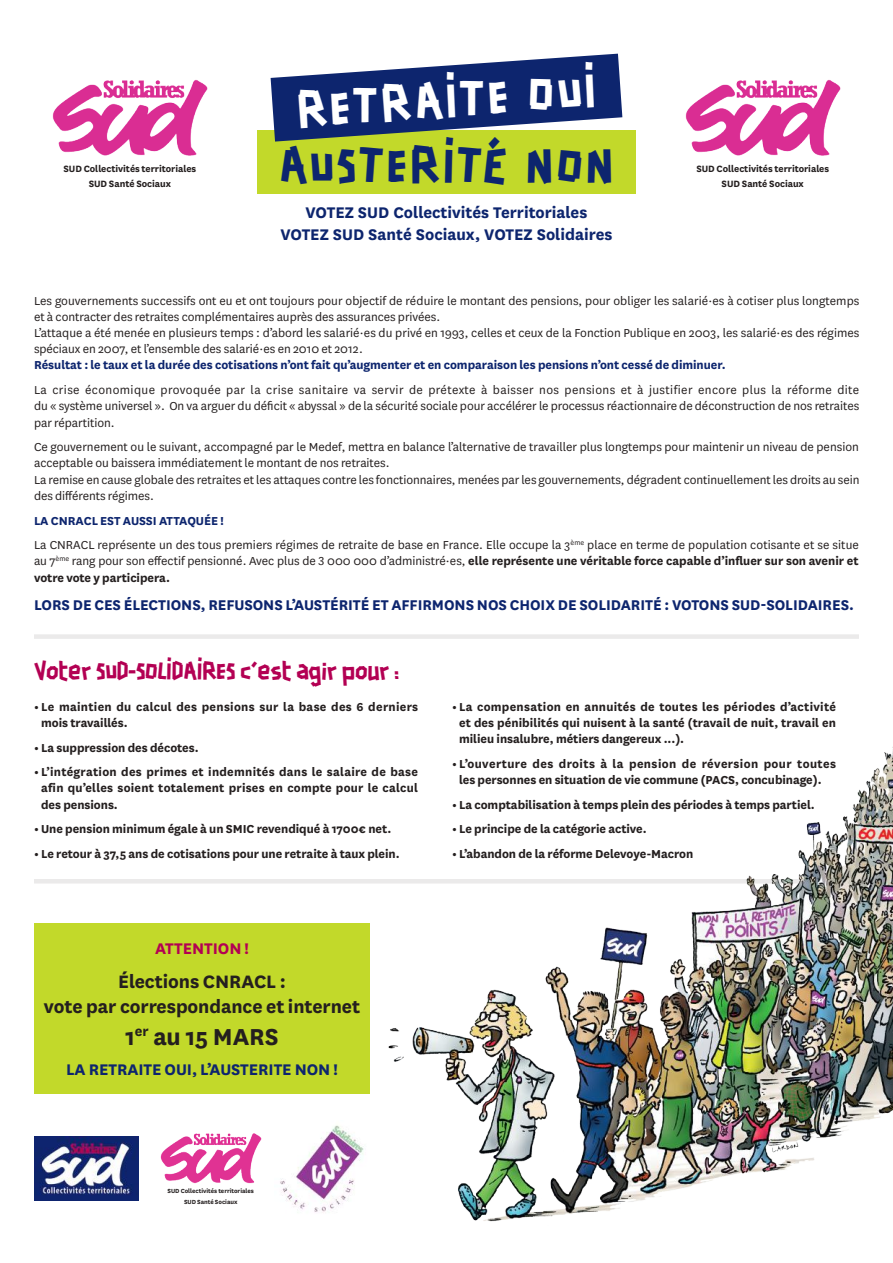
<style>
.page{position:relative;width:893px;height:1263px;background:#fff}
.page>*{position:absolute;margin:0;border:0;box-sizing:border-box;transform-origin:0 0}
.t1{font:46.5px "Scotchlidaires";letter-spacing:.07em;color:#0d256e}
.t2{font:46.5px "Scotchlidaires";color:#fff}
.t3{font:700 27px "National";letter-spacing:-.005em;color:#241f1f}
.t4{font:22.5px "Scotchlidaires";letter-spacing:-.005em;color:#b30053}
.t5{font:700 21px/25.2px "National";letter-spacing:-.005em;color:#241f1f;text-align:center}
.t6{font:700 18px/21.6px "National";color:#0d256e;text-align:center}
.t7{font:700 18px "National";letter-spacing:-.005em;color:#b30053}
.t8{font:700 16.5px "National";letter-spacing:-.005em;color:#0d256e}
.t9{font:13.5px/16.2px "National";letter-spacing:-.005em;color:#241f1f}
.t10{font:700 13.5px/16.2px "National";letter-spacing:-.005em;color:#241f1f;text-align:justify}
.t11{font:700 13.5px "National";letter-spacing:-.005em;color:#0d256e}
.t12{font:700 13.5px/16.2px "National";letter-spacing:.02em;color:#241f1f}
.t13{font:700 10.65px/15.8px "National";letter-spacing:-.005em;color:#241f1f;text-align:center}
.t14{font:700 6.9px/10.2px "National";letter-spacing:-.005em;color:#241f1f;text-align:center}
.s1{font-weight:700;color:#0d256e}
.s2{font-weight:400}
</style>
<div class="page">
<hr style="left:34px;top:879px;width:825px;height:4px;background:#ebeaea">
<div style="left:34px;top:923px;width:336px;height:170px;background:#c2d92a"></div>
<div style="left:257px;top:130px;width:379px;height:64px;background:#c2d92a"></div>
<svg style="left:271px;top:54px;width:351px;height:88px"></svg>
<img style="left:381px;top:747px;width:512px;height:475px">
<div style="left:34px;top:634px;width:825px;height:5px;background:#ebeaea"></div>
<img style="left:52px;top:79px;width:156px;height:77px">
<img style="left:685px;top:79px;width:156px;height:77px">
<img style="left:34px;top:1137px;width:105px;height:63px">
<img style="left:160px;top:1133px;width:102px;height:51px">
<img style="left:280px;top:1125px;width:84px;height:87px">
<h1 class="t2" style="left:295px;top:78px;width:300px;rotate:-4deg">RETRAITE OUI</h1>
<h1 class="t1" style="left:279px;top:132px;width:336px">AUSTERITÉ NON</h1>
<p class="t13" style="left:63px;top:160px;width:134px">SUD Collectivités territoriales<br>SUD Santé Sociaux</p>
<p class="t13" style="left:696px;top:160px;width:134px">SUD Collectivités territoriales<br>SUD Santé Sociaux</p>
<h3 class="t6" style="left:280px;top:200px;width:334px">VOTEZ SUD Collectivités Territoriales<br>VOTEZ SUD Santé Sociaux, VOTEZ Solidaires</h3>
<p class="t9" style="left:34px;top:292px;width:827px">Les gouvernements successifs ont eu et ont toujours pour objectif de réduire le montant des pensions, pour obliger les salarié·es à cotiser plus longtemps et à contracter des retraites complémentaires auprès des assurances privées.<br>L’attaque a été menée en plusieurs temps : d’abord les salarié·es du privé en 1993, celles et ceux de la Fonction Publique en 2003, les salarié·es des régimes spéciaux en 2007, et l’ensemble des salarié·es en 2010 et 2012.</p>
<p class="t11" style="left:34px;top:356px;width:693px">Résultat : le taux et la durée des cotisations n’ont fait qu’augmenter et en comparaison les pensions n’ont cessé de diminuer.</p>
<p class="t9" style="left:34px;top:381px;width:827px;text-align:justify">La crise économique provoquée par la crise sanitaire va servir de prétexte à baisser nos pensions et à justifier encore plus la réforme dite du « système universel ». On va arguer du déficit « abyssal » de la sécurité sociale pour accélérer le processus réactionnaire de déconstruction de nos retraites par répartition.</p>
<p class="t9" style="left:34px;top:438px;width:827px">Ce gouvernement ou le suivant, accompagné par le Medef, mettra en balance l’alternative de travailler plus longtemps pour maintenir un niveau de pension acceptable ou baissera immédiatement le montant de nos retraites.<br>La remise en cause globale des retraites et les attaques contre les fonctionnaires, menées par les gouvernements, dégradent continuellement les droits au sein des différents régimes.</p>
<p class="t9" style="left:34px;top:507px;width:826px;line-height:24.8px"><span class="s1">LA CNRACL EST AUSSI ATTAQUÉE !<br></span>La CNRACL représente un des tous premiers régimes de retraite de base en France. Elle occupe la 3<sup>ème</sup> place en terme de population cotisante et se situe</p>
<p class="t10" style="left:34px;top:552px;width:826px"><span class="s2">au 7</span><sup>ème</sup> <span class="s2">rang pour son effectif pensionné. Avec plus de 3 000 000 d’administré·es,</span> elle représente une véritable force capable d’influer sur son avenir et votre vote y participera.</p>
<p class="t8" style="left:34px;top:593px;width:821px">LORS DE CES ÉLECTIONS, REFUSONS L’AUSTÉRITÉ ET AFFIRMONS NOS CHOIX DE SOLIDARITÉ : VOTONS SUD-SOLIDAIRES.</p>
<h3 class="t4" style="left:34px;top:655px;width:367px">Voter SUD-SOLIDAIRES c’est agir pour :</h3>
<p class="t12" style="left:41px;top:697px;width:379px;text-indent:-7px">• Le maintien du calcul des pensions sur la base des 6 derniers mois travaillés.</p>
<p class="t10" style="left:34px;top:738px;width:166px">• La suppression des décotes.</p>
<p class="t10" style="left:41px;top:763px;width:378px;text-indent:-7px">• L’intégration des primes et indemnités dans le salaire de base afin qu’elles soient totalement prises en compte pour le calcul des pensions.</p>
<p class="t10" style="left:34px;top:820px;width:359px">• Une pension minimum égale à un SMIC revendiqué à 1700€ net.</p>
<p class="t10" style="left:34px;top:845px;width:367px">• Le retour à 37,5 ans de cotisations pour une retraite à taux plein.</p>
<h3 class="t7" style="left:155px;top:936px;width:95px">ATTENTION !</h3>
<h3 class="t5" style="left:44px;top:967px;width:318px">Élections CNRACL :<br>vote par correspondance et internet</h3>
<h2 class="t3" style="left:125px;top:1018px;width:155px">1<sup>er</sup> au 15 MARS</h2>
<h3 class="t6" style="left:66px;top:1058px;width:273px">LA RETRAITE OUI, L’AUSTERITE NON !</h3>
<p class="t10" style="left:459px;top:697px;width:378px;text-indent:-7px">• La compensation en annuités de toutes les périodes d’activité et des pénibilités qui nuisent à la santé (travail de nuit, travail en milieu insalubre, métiers dangereux ...).</p>
<p class="t10" style="left:452px;top:754px;width:386px;text-align:center">• L’ouverture des droits à la pension de réversion pour toutes les personnes en situation de vie commune (PACS, concubinage).</p>
<p class="t10" style="left:452px;top:795px;width:364px">• La comptabilisation à temps plein des périodes à temps partiel.</p>
<p class="t10" style="left:452px;top:820px;width:196px">• Le principe de la catégorie active.</p>
<p class="t10" style="left:452px;top:845px;width:243px">• L’abandon de la réforme Delevoye-Macron</p>
<p class="t14" style="left:168px;top:1185px;width:88px">SUD Collectivités territoriales<br>SUD Santé Sociaux</p>
</div>
